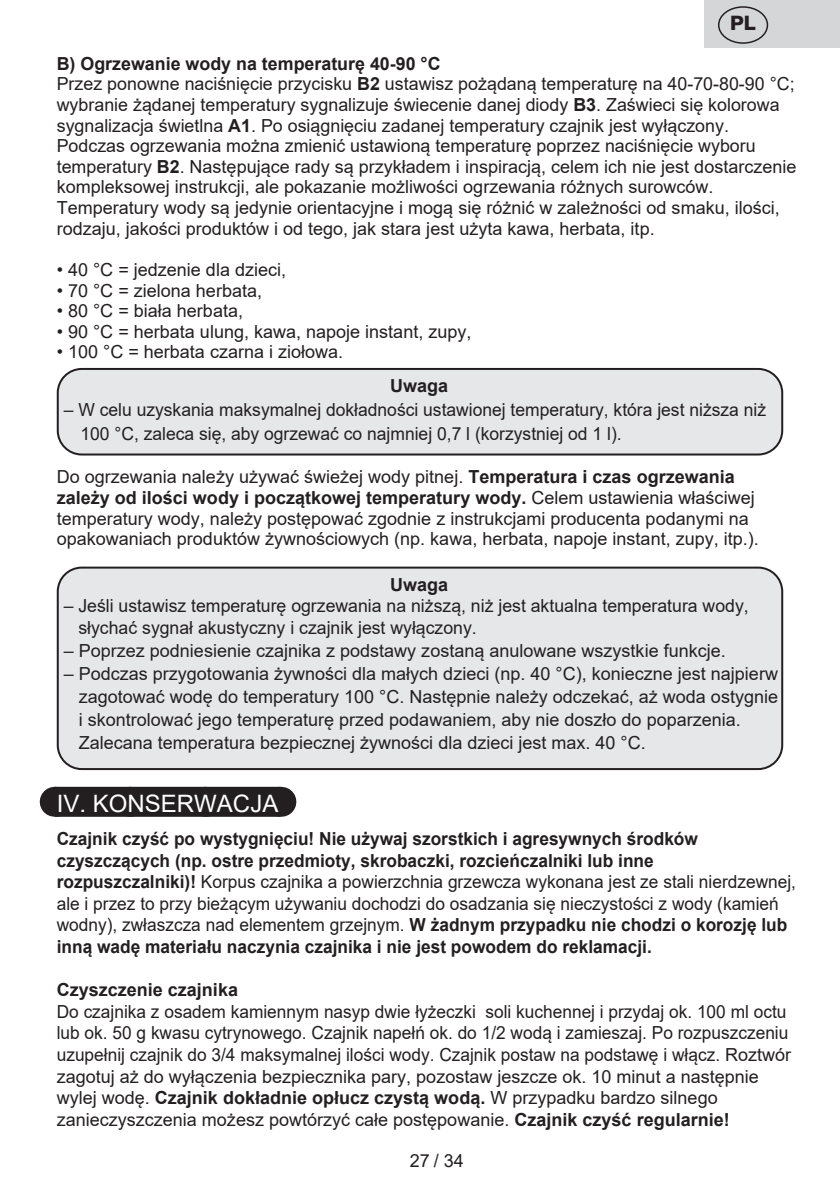
<style>
.page{position:relative;width:840px;height:1191px;background:#fff}
.page>*{position:absolute;margin:0;border:0;box-sizing:border-box;transform-origin:0 0}
.Grafický_nadpis_ETA{font:24px "Arial";color:#fff}
.t1{font:800 20px "Helvetica Neue OT";color:#231f20}
.Normální{font:18px/20.6px "Arial";color:#231f20}
.Normální-2{font:18px/21.6px "Arial";color:#231f20;scale:.96 1}
.Normální-3{font:700 18px/21.6px "Arial";color:#231f20;scale:.96 1}
.Normální-4{font:700 18px "Arial";color:#231f20}
.s1{font-weight:700}
.s2{font-weight:400}
</style>
<div class="page">
<div style="left:55px;top:787px;width:225px;height:30px;background:#231f20"></div>
<svg style="left:131px;top:816px;width:112px;height:1px"></svg>
<hr style="left:280px;top:787px;width:1px;height:30px;background:#231f20">
<div style="left:58px;top:369px;width:723px;height:85px;background:#e6e7e9;border-radius:24px"></div>
<div style="left:57px;top:368px;width:725px;height:87px;border:2px solid #231f20;border-radius:24px"></div>
<div style="left:58px;top:567px;width:723px;height:202px;background:#e6e7e9;border-radius:24px"></div>
<div style="left:57px;top:566px;width:725px;height:204px;border:2px solid #231f20;border-radius:24px"></div>
<div style="left:704px;top:0;width:135px;height:48px;background:#d5d6d8"></div>
<div style="left:717px;top:6px;width:50px;height:38px;border:1px solid #231f20;border-radius:50%"></div>
<p class="t1" style="left:729px;top:11px;width:27px">PL</p>
<p class="Normální-4" style="left:57px;top:51px;width:385px">B) Ogrzewanie wody na temperaturę 40-90 °C</p>
<p class="Normální" style="left:57px;top:74px;width:740px">Przez ponowne naciśnięcie przycisku <span class="s1">B2</span> ustawisz pożądaną temperaturę na 40-70-80-90 °C; wybranie żądanej temperatury sygnalizuje świecenie danej diody <span class="s1">B3</span>. Zaświeci się kolorowa sygnalizacja świetlna <span class="s1">A1</span>. Po osiągnięciu zadanej temperatury czajnik jest wyłączony.<br>Podczas ogrzewania można zmienić ustawioną temperaturę poprzez naciśnięcie wyboru temperatury <span class="s1">B2</span>. Następujące rady są przykładem i inspiracją, celem ich nie jest dostarczenie kompleksowej instrukcji, ale pokazanie możliwości ogrzewania różnych surowców.<br>Temperatury wody są jedynie orientacyjne i mogą się różnić w zależności od smaku, ilości, rodzaju, jakości produktów i od tego, jak stara jest użyta kawa, herbata, itp.</p>
<p class="Normální" style="left:57px;top:259px;width:231px">• 40 °C = jedzenie dla dzieci,</p>
<p class="Normální" style="left:57px;top:280px;width:207px">• 70 °C = zielona herbata,</p>
<p class="Normální" style="left:57px;top:300px;width:188px">• 80 °C = biała herbata,</p>
<p class="Normální" style="left:57px;top:321px;width:416px">• 90 °C = herbata ulung, kawa, napoje instant, zupy,</p>
<p class="Normální" style="left:57px;top:341px;width:288px">• 100 °C = herbata czarna i ziołowa.</p>
<p class="Normální-4" style="left:390px;top:373px;width:60px">Uwaga</p>
<p class="Normální" style="left:80px;top:398px;width:686px;line-height:24px;text-indent:-17px">– W celu uzyskania maksymalnej dokładności ustawionej temperatury, która jest niższa niż<br>100 °C, zaleca się, aby ogrzewać co najmniej 0,7 l (korzystniej od 1 l).</p>
<p class="Normální" style="left:57px;top:466px;width:703px">Do ogrzewania należy używać świeżej wody pitnej. <span class="s1">Temperatura i czas ogrzewania zależy od ilości wody i początkowej temperatury wody.</span> Celem ustawienia właściwej temperatury wody, należy postępować zgodnie z instrukcjami producenta podanymi na opakowaniach produktów żywnościowych (np. kawa, herbata, napoje instant, zupy, itp.).</p>
<p class="Normální-4" style="left:390px;top:572px;width:60px">Uwaga</p>
<p class="Normální" style="left:78px;top:595px;width:671px;line-height:21.4px;text-indent:-15px">– Jeśli ustawisz temperaturę ogrzewania na niższą, niż jest aktualna temperatura wody, słychać sygnał akustyczny i czajnik jest wyłączony.</p>
<p class="Normální" style="left:64px;top:640px;width:663px">– Poprzez podniesienie czajnika z podstawy zostaną anulowane wszystkie funkcje.</p>
<p class="Normální" style="left:79px;top:661px;width:700px;line-height:23px;text-indent:-15px">– Podczas przygotowania żywności dla małych dzieci (np. 40 °C), konieczne jest najpierw zagotować wodę do temperatury 100 °C. Następnie należy odczekać, aż woda ostygnie i skontrolować jego temperaturę przed podawaniem, aby nie doszło do poparzenia.<br>Zalecana temperatura bezpiecznej żywności dla dzieci jest max. 40 °C.</p>
<p class="Grafický_nadpis_ETA" style="left:57px;top:787px;width:223px">IV. KONSERWACJA</p>
<p class="Normální-3" style="left:57px;top:828px;width:771px">Czajnik czyść po wystygnięciu! Nie używaj szorstkich i agresywnych środków czyszczących (np. ostre przedmioty, skrobaczki, rozcieńczalniki lub inne rozpuszczalniki)! <span class="s2">Korpus czajnika a powierzchnia grzewcza wykonana jest ze stali nierdzewnej, ale i przez to przy bieżącym używaniu dochodzi do osadzania się nieczystości z wody (kamień wodny), zwłaszcza nad elementem grzejnym.</span> W żadnym przypadku nie chodzi o korozję lub inną wadę materiału naczynia czajnika i nie jest powodem do reklamacji.</p>
<p class="Normální-4" style="left:57px;top:977px;width:183px">Czyszczenie czajnika</p>
<p class="Normální-2" style="left:57px;top:1000px;width:766px">Do czajnika z osadem kamiennym nasyp dwie łyżeczki soli kuchennej i przydaj ok. 100 ml octu lub ok. 50 g kwasu cytrynowego. Czajnik napełń ok. do 1/2 wodą i zamieszaj. Po rozpuszczeniu uzupełnij czajnik do 3/4 maksymalnej ilości wody. Czajnik postaw na podstawę i włącz. Roztwór zagotuj aż do wyłączenia bezpiecznika pary, pozostaw jeszcze ok. 10 minut a następnie wylej wodę. <span class="s1">Czajnik dokładnie opłucz czystą wodą.</span> W przypadku bardzo silnego zanieczyszczenia możesz powtórzyć całe postępowanie. <span class="s1">Czajnik czyść regularnie!</span></p>
<p class="Normální" style="left:409px;top:1150px;width:56px">27 / 34</p>
</div>
